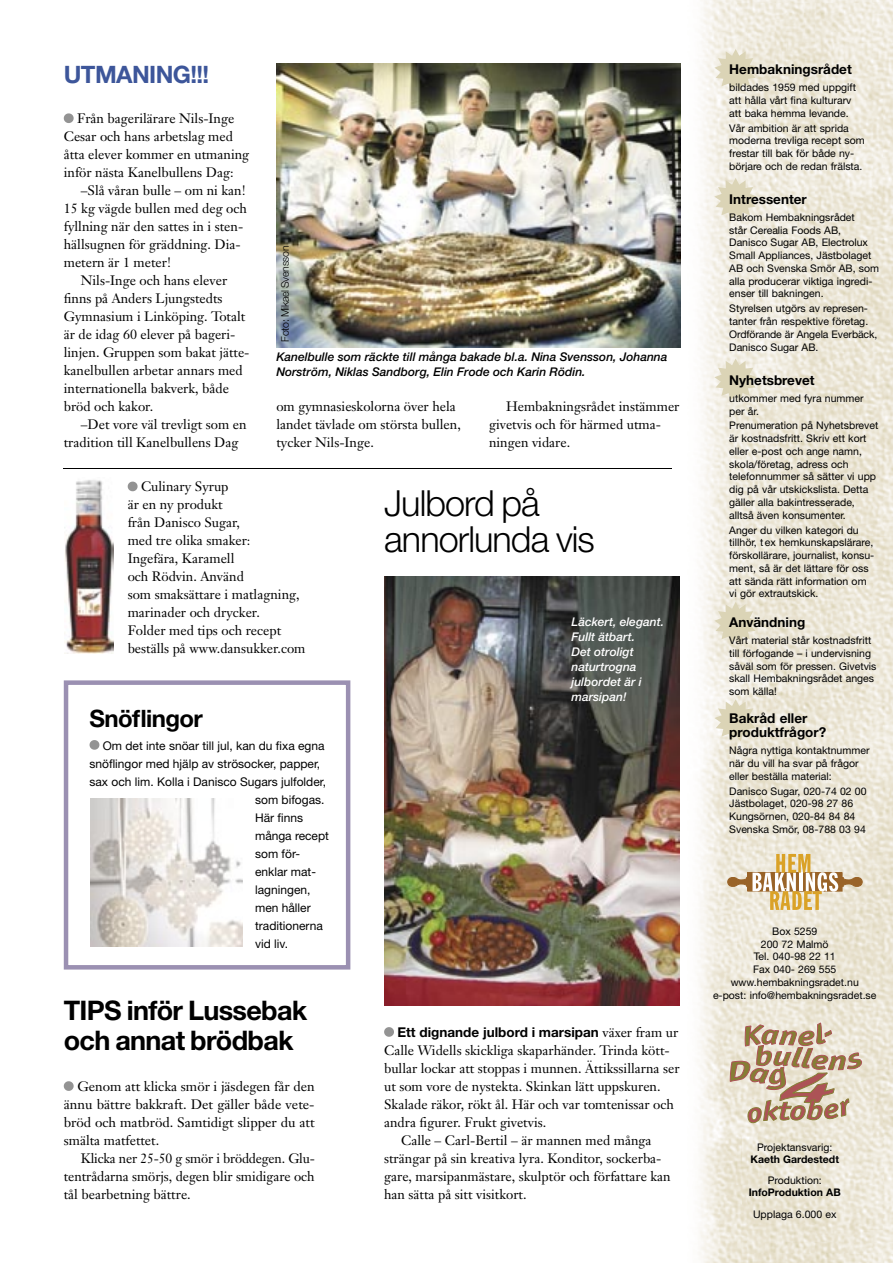
<style>
.page{position:relative;width:893px;height:1263px;background:#fff}
.page>*{position:absolute;margin:0;border:0;box-sizing:border-box;transform-origin:0 0}
.t1{font:300 36px/36px "Helvetica Neue";letter-spacing:-.025em;color:#000}
.t2{font:700 27px/30px "Helvetica Neue";letter-spacing:-.025em;color:#000}
.t3{font:700 24px "Helvetica Neue";letter-spacing:-.025em;color:#3d569a}
.t4{font:700 24px "Helvetica Neue";letter-spacing:-.025em;color:#000}
.t5{font:13.5px/18px "Janson Text";color:#000}
.t6{font:700 13.5px/14.2px "Helvetica Neue";color:#000}
.t7{font:12px "Helvetica Neue";color:#000}
.t8{font:italic 500 12px/15px "Helvetica Neue";color:#000}
.t9{font:italic 500 12px/15px "Helvetica Neue";color:#fff}
.t10{font:10.5px/12.8px "Helvetica Neue";color:#000}
.t11{font:700 10.5px "Helvetica Neue";color:#000}
.t12{font:300 10.5px "Helvetica Neue";letter-spacing:-.025em;color:#000}
.s1{font-family:"Janson Text";font-weight:400}
</style>
<div class="page">
<img style="left:698px;top:0;width:195px;height:1263px">
<svg style="left:714px;top:178px;width:43px;height:42px;background:#e4dfc9"></svg>
<svg style="left:714px;top:49px;width:43px;height:42px;background:#e4dfc9"></svg>
<svg style="left:714px;top:699px;width:43px;height:42px;background:#e4dec9"></svg>
<svg style="left:729px;top:1023px;width:133px;height:100px;background:#cfbaa5"></svg>
<svg style="left:727px;top:854px;width:135px;height:56px;background:#dfccab"></svg>
<svg style="left:714px;top:358px;width:43px;height:43px;background:#e5dfcb"></svg>
<svg style="left:714px;top:602px;width:43px;height:42px;background:#e3ddc7"></svg>
<svg style="left:64px;top:680px;width:286px;height:289px"></svg>
<hr style="left:64px;top:468px;width:608px;height:1px;background:#000">
<svg style="left:384px;top:1027px;width:10px;height:10px"></svg>
<img style="left:91px;top:798px;width:151px;height:148px">
<img style="left:384px;top:577px;width:295px;height:429px">
<img style="left:276px;top:64px;width:404px;height:283px">
<svg style="left:64px;top:113px;width:10px;height:10px"></svg>
<svg style="left:128px;top:482px;width:10px;height:9px"></svg>
<svg style="left:64px;top:1081px;width:10px;height:10px"></svg>
<img style="left:64px;top:480px;width:49px;height:173px">
<h3 class="t3" style="left:64px;top:59px;width:147px">UTMANING!!!</h3>
<p class="t5" style="left:64px;top:109px;width:187px;text-indent:13px">Från bagerilärare Nils-Inge<br>Cesar och hans arbetslag med åtta elever kommer en utmaning inför nästa Kanelbullens Dag:</p>
<p class="t5" style="left:64px;top:181px;width:185px;text-indent:17px">–Slå våran bulle – om ni kan!<br>15 kg vägde bullen med deg och fyllning när den sattes in i sten&shy;hällsugnen för gräddning. Dia&shy;metern är 1 meter!</p>
<p class="t5" style="left:64px;top:271px;width:187px;text-indent:17px">Nils-Inge och hans elever finns på Anders Ljungstedts<br>Gymnasium i Linköping. Totalt är de idag 60 elever på bageri&shy;linjen. Gruppen som bakat jätte&shy;kanelbullen arbetar annars med internationella bakverk, både bröd och kakor.</p>
<p class="t5" style="left:64px;top:415px;width:184px;text-indent:17px">–Det vore väl trevligt som en tradition till Kanelbullens Dag</p>
<p class="t12" style="left:279px;top:342px;width:97px;rotate:-90deg">Foto: Mikael Svensson</p>
<p class="t8" style="left:276px;top:349px;width:393px">Kanelbulle som räckte till många bakade bl.a. Nina Svensson, Johanna<br>Norström, Niklas Sandborg, Elin Frode och Karin Rödin.</p>
<p class="t5" style="left:276px;top:397px;width:186px">om gymnasieskolorna över hela landet tävlade om största bullen, tycker Nils-Inge.</p>
<p class="t5" style="left:489px;top:397px;width:192px;text-indent:17px">Hembakningsrådet instämmer givetvis och för härmed utma&shy;ningen vidare.</p>
<p class="t5" style="left:128px;top:477px;width:179px;text-indent:13px">Culinary Syrup<br>är en ny produkt<br>från Danisco Sugar,<br>med tre olika smaker:<br>Ingefära, Karamell<br>och Rödvin. Använd<br>som smaksättare i matlagning, marinader och drycker.<br>Folder med tips och recept beställs på www.dansukker.com</p>
<h1 class="t1" style="left:384px;top:484px;width:212px">Julbord på annorlunda vis</h1>
<p class="t9" style="left:571px;top:614px;width:94px">Läckert, elegant.<br>Fullt ätbart.<br>Det otroligt naturtrogna julbordet är i marsipan!</p>
<h3 class="t4" style="left:90px;top:704px;width:115px">Snöflingor</h3>
<p class="t7" style="left:103px;top:738px;width:223px">Om det inte snöar till jul, kan du fixa egna</p>
<p class="t7" style="left:90px;top:756px;width:232px">snöflingor med hjälp av strösocker, papper,</p>
<p class="t7" style="left:90px;top:774px;width:238px">sax och lim. Kolla i Danisco Sugars julfolder,</p>
<p class="t7" style="left:255px;top:792px;width:71px">som bifogas.</p>
<p class="t7" style="left:255px;top:810px;width:49px">Här finns</p>
<p class="t7" style="left:255px;top:828px;width:75px">många recept</p>
<p class="t7" style="left:255px;top:846px;width:46px">som för-</p>
<p class="t7" style="left:255px;top:864px;width:62px">enklar mat-</p>
<p class="t7" style="left:255px;top:882px;width:57px">lagningen,</p>
<p class="t7" style="left:255px;top:900px;width:57px">men håller</p>
<p class="t7" style="left:255px;top:918px;width:69px">traditionerna</p>
<p class="t7" style="left:255px;top:936px;width:34px">vid liv.</p>
<h2 class="t2" style="left:64px;top:995px;width:245px">TIPS inför Lussebak och annat brödbak</h2>
<p class="t5" style="left:64px;top:1077px;width:252px;text-align:justify;text-indent:14px">Genom att klicka smör i jäsdegen får den ännu bättre bakkraft. Det gäller både vete&shy;bröd och matbröd. Samtidigt slipper du att smälta matfettet.</p>
<p class="t5" style="left:64px;top:1149px;width:253px;text-align:justify;text-indent:17px">Klicka ner 25-50 g smör i bröddegen. Glu&shy;tentrådarna smörjs, degen blir smidigare och tål bearbetning bättre.</p>
<p class="t6" style="left:397px;top:1024px;width:282px">Ett dignande julbord i marsipan <span class="s1">växer fram ur</span></p>
<p class="t5" style="left:384px;top:1041px;width:287px">Calle Widells skickliga skaparhänder. Trinda kött-</p>
<p class="t5" style="left:384px;top:1059px;width:297px">bullar lockar att stoppas i munnen. Ättikssillarna ser</p>
<p class="t5" style="left:384px;top:1077px;width:278px">ut som vore de nystekta. Skinkan lätt uppskuren.</p>
<p class="t5" style="left:384px;top:1095px;width:291px">Skalade räkor, rökt ål. Här och var tomtenissar och</p>
<p class="t5" style="left:384px;top:1113px;width:164px">andra figurer. Frukt givetvis.</p>
<p class="t5" style="left:401px;top:1131px;width:252px">Calle – Carl-Bertil – är mannen med många</p>
<p class="t5" style="left:384px;top:1149px;width:279px">strängar på sin kreativa lyra. Konditor, sockerba-</p>
<p class="t5" style="left:384px;top:1167px;width:288px">gare, marsipanmästare, skulptör och författare kan</p>
<p class="t5" style="left:384px;top:1185px;width:144px">han sätta på sitt visitkort.</p>
<p class="t6" style="left:729px;top:62px;width:124px">Hembakningsrådet</p>
<p class="t10" style="left:729px;top:81px;width:128px">bildades 1959 med uppgift att hålla vårt fina kulturarv att baka hemma levande.</p>
<p class="t10" style="left:729px;top:121px;width:137px">Vår ambition är att sprida moderna trevliga recept som frestar till bak för både ny&shy;börjare och de redan frälsta.</p>
<p class="t6" style="left:729px;top:192px;width:79px">Intressenter</p>
<p class="t10" style="left:729px;top:211px;width:151px">Bakom Hembakningsrådet<br>står Cerealia Foods AB,<br>Danisco Sugar AB, Electrolux<br>Small Appliances, Jästbolaget<br>AB och Svenska Smör AB, som alla producerar viktiga ingredi&shy;enser till bakningen.</p>
<p class="t10" style="left:729px;top:302px;width:150px">Styrelsen utgörs av represen&shy;tanter från respektive företag.<br>Ordförande är Angela Everbäck,<br>Danisco Sugar AB.</p>
<p class="t6" style="left:729px;top:372px;width:87px">Nyhetsbrevet</p>
<p class="t10" style="left:729px;top:391px;width:136px">utkommer med fyra nummer per år.</p>
<p class="t10" style="left:729px;top:419px;width:151px">Prenumeration på Nyhetsbrevet är kostnadsfritt. Skriv ett kort eller e-post och ange namn, skola/företag, adress och telefonnummer så sätter vi upp dig på vår utskickslista. Detta gäller alla bakintresserade, alltså även konsumenter.</p>
<p class="t10" style="left:729px;top:523px;width:147px">Anger du vilken kategori du tillhör, t ex hemkunskapslärare, förskollärare, journalist, konsu&shy;ment, så är det lättare för oss att sända rätt information om vi gör extrautskick.</p>
<p class="t6" style="left:729px;top:615px;width:78px">Användning</p>
<p class="t10" style="left:729px;top:634px;width:149px">Vårt material står kostnadsfritt till förfogande – i undervisning såväl som för pressen. Givetvis skall Hembakningsrådet anges som källa!</p>
<p class="t6" style="left:729px;top:711px;width:99px">Bakråd eller produktfrågor?</p>
<p class="t10" style="left:729px;top:744px;width:142px">Några nyttiga kontaktnummer när du vill ha svar på frågor eller beställa material:</p>
<p class="t10" style="left:729px;top:784px;width:139px">Danisco Sugar, 020-74 02 00<br>Jästbolaget, 020-98 27 86<br>Kungsörnen, 020-84 84 84<br>Svenska Smör, 08-788 03 94</p>
<p class="t10" style="left:713px;top:924px;width:165px;text-align:center">Box 5259<br>200 72 Malmö<br>Tel. 040-98 22 11<br>Fax 040- 269 555 www.hembakningsradet.nu e-post: info@hembakningsradet.se</p>
<p class="t10" style="left:757px;top:1140px;width:77px">Projektansvarig:</p>
<p class="t11" style="left:750px;top:1153px;width:90px">Kaeth Gardestedt</p>
<p class="t10" style="left:768px;top:1173px;width:56px">Produktion:</p>
<p class="t11" style="left:749px;top:1186px;width:94px">InfoProduktion AB</p>
<p class="t10" style="left:753px;top:1208px;width:85px">Upplaga 6.000 ex</p>
</div>
